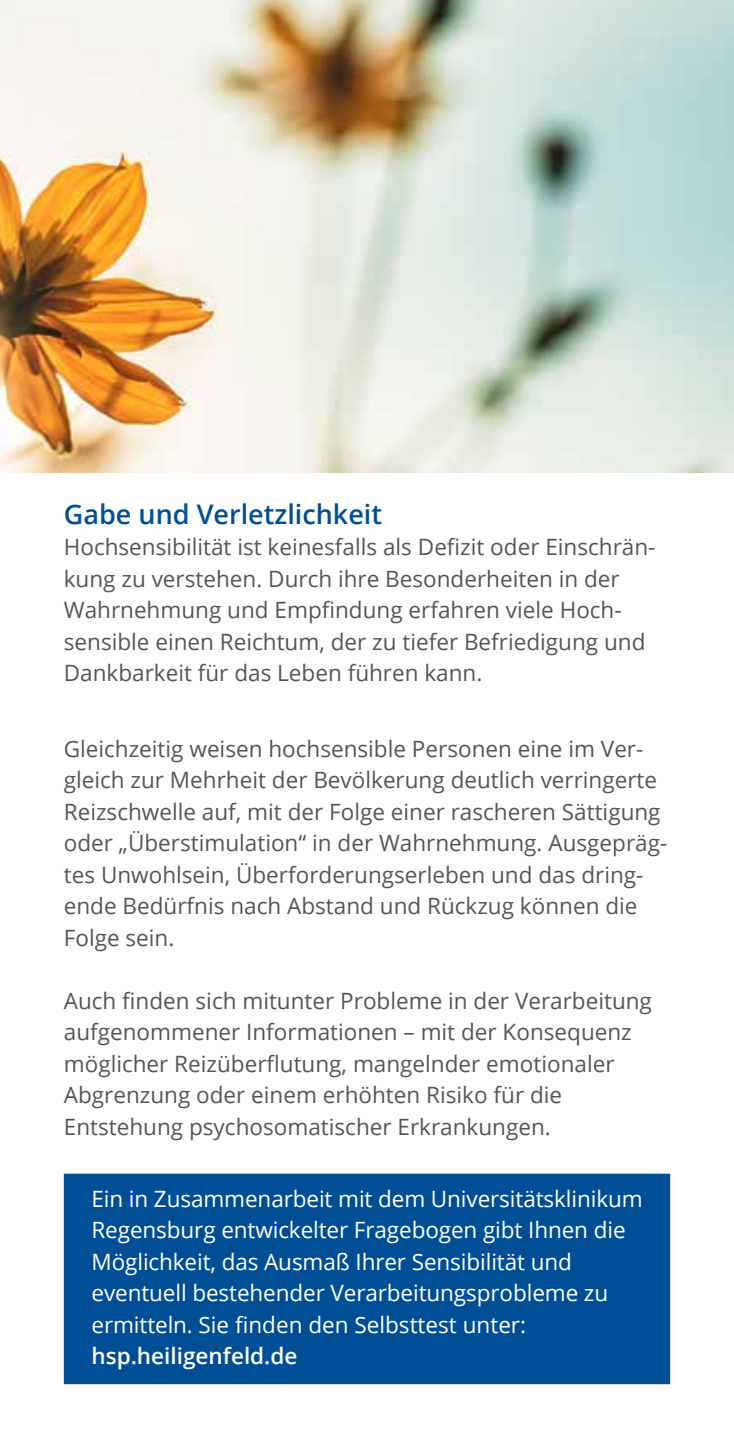
<style>
.page{position:relative;width:734px;height:1448px;background:#fff}
.page>*{position:absolute;margin:0;border:0;box-sizing:border-box;transform-origin:0 0}
.t1{font:600 27px "Open Sans";color:#004f96}
.t2{font:22.5px/31.5px "Open Sans";color:#565655}
.t3{font:22.5px/31.5px "Open Sans";letter-spacing:-.005em;color:#fff}
.t4{font:600 22.5px "Open Sans";color:#fff}
</style>
<div class="page">
<img style="left:0;top:0;width:733px;height:472px">
<div style="left:64px;top:1174px;width:606px;height:210px;background:#004f96"></div>
<p class="t1" style="left:64px;top:496px;width:320px">Gabe und Verletzlichkeit</p>
<p class="t2" style="left:64px;top:531px;width:593px">Hochsensibilität ist keinesfalls als Defizit oder Einschrän&shy;kung zu verstehen. Durch ihre Besonderheiten in der Wahrnehmung und Empfindung erfahren viele Hoch&shy;sensible einen Reichtum, der zu tiefer Befriedigung und Dankbarkeit für das Leben führen kann.</p>
<p class="t2" style="left:64px;top:732px;width:605px">Gleichzeitig weisen hochsensible Personen eine im Ver&shy;gleich zur Mehrheit der Bevölkerung deutlich verringerte Reizschwelle auf, mit der Folge einer rascheren Sättigung oder „Überstimulation“ in der Wahrnehmung. Ausgepräg&shy;tes Unwohlsein, Überforderungserleben und das dring&shy;ende Bedürfnis nach Abstand und Rückzug können die Folge sein.</p>
<p class="t2" style="left:64px;top:984px;width:589px">Auch finden sich mitunter Probleme in der Verarbeitung aufgenommener Informationen – mit der Konsequenz möglicher Reizüberflutung, mangelnder emotionaler Abgrenzung oder einem erhöhten Risiko für die Entstehung psychosomatischer Erkrankungen.</p>
<p class="t3" style="left:91px;top:1182px;width:552px">Ein in Zusammenarbeit mit dem Universitätsklinikum Regensburg entwickelter Fragebogen gibt Ihnen die Möglichkeit, das Ausmaß Ihrer Sensibilität und eventuell bestehender Verarbeitungsprobleme zu ermitteln. Sie finden den Selbsttest unter:</p>
<p class="t4" style="left:91px;top:1341px;width:207px">hsp.heiligenfeld.de</p>
</div>
